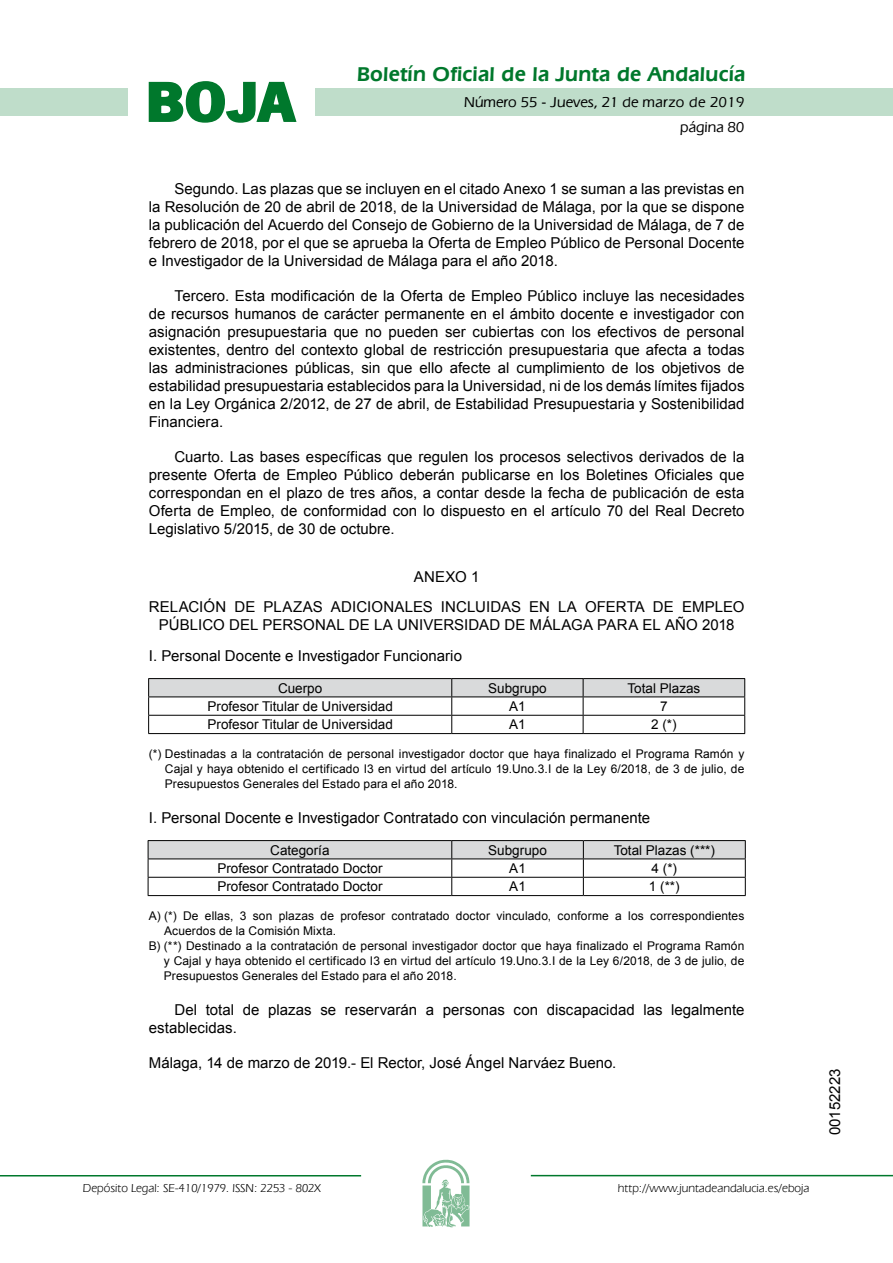
<style>
.page{position:relative;width:893px;height:1263px;background:#fff}
.page>*{position:absolute;margin:0;border:0;box-sizing:border-box;transform-origin:0 0}
.t1{font:700 57.75px "News Got T";color:#00782c;scale:1.14 1}
.t2{font:600 21px "Eras IT Cby BT";letter-spacing:.01em;color:#00782c}
.t3{font:15px/18px "Arial";color:#000;text-align:justify}
.t4{font:500 15px/24.5px "Eras IT Cby BT";color:#000;text-align:right}
.t5{font:13.5px "Arial";color:#000}
.t6{font:12px/15px "Arial";letter-spacing:.01em;color:#000;text-align:justify}
.t7{font:12px "Eras IT Cby BT";color:#000}
</style>
<div class="page">
<div style="left:315px;top:88px;width:577px;height:28px;background:#bfddca"></div>
<div style="left:0;top:88px;width:128px;height:28px;background:#bfddca"></div>
<hr style="left:0;top:1175px;width:361px;height:2px;background:#00782c">
<svg style="left:422px;top:1159px;width:47px;height:68px"></svg>
<hr style="left:531px;top:1175px;width:361px;height:1px;background:#00782c">
<svg style="left:148px;top:81px;width:149px;height:42px"></svg>
<hr style="left:148px;top:678px;width:304px;height:1px;background:#000">
<hr style="left:452px;top:678px;width:131px;height:1px;background:#000">
<hr style="left:583px;top:678px;width:162px;height:1px;background:#000">
<svg style="left:148px;top:679px;width:597px;height:54px"></svg>
<hr style="left:148px;top:733px;width:304px;height:1px;background:#000">
<hr style="left:452px;top:733px;width:131px;height:1px;background:#000">
<hr style="left:583px;top:733px;width:162px;height:1px;background:#000">
<hr style="left:148px;top:840px;width:304px;height:1px;background:#000">
<hr style="left:452px;top:840px;width:131px;height:1px;background:#000">
<hr style="left:583px;top:840px;width:162px;height:1px;background:#000">
<svg style="left:148px;top:841px;width:598px;height:54px"></svg>
<hr style="left:148px;top:895px;width:304px;height:1px;background:#000">
<hr style="left:452px;top:895px;width:131px;height:1px;background:#000">
<hr style="left:583px;top:895px;width:162px;height:1px;background:#000">
<h1 class="t1" style="left:145px;top:68px;width:133px">BOJA</h1>
<h2 class="t2" style="left:357px;top:62px;width:390px">Boletín Oficial de la Junta de Andalucía</h2>
<p class="t4" style="left:464px;top:90px;width:282px">Número 55 - Jueves, 21 de marzo de 2019 página 80</p>
<p class="t3" style="left:149px;top:180px;width:597px;text-indent:26px">Segundo. Las plazas que se incluyen en el citado Anexo 1 se suman a las previstas en la Resolución de 20 de abril de 2018, de la Universidad de Málaga, por la que se dispone la publicación del Acuerdo del Consejo de Gobierno de la Universidad de Málaga, de 7 de febrero de 2018, por el que se aprueba la Oferta de Empleo Público de Personal Docente e Investigador de la Universidad de Málaga para el año 2018.</p>
<p class="t3" style="left:149px;top:287px;width:597px;text-indent:26px">Tercero. Esta modificación de la Oferta de Empleo Público incluye las necesidades de recursos humanos de carácter permanente en el ámbito docente e investigador con asignación presupuestaria que no pueden ser cubiertas con los efectivos de personal existentes, dentro del contexto global de restricción presupuestaria que afecta a todas las administraciones públicas, sin que ello afecte al cumplimiento de los objetivos de estabilidad presupuestaria establecidos para la Universidad, ni de los demás límites fijados en la Ley Orgánica 2/2012, de 27 de abril, de Estabilidad Presupuestaria y Sostenibilidad Financiera.</p>
<p class="t3" style="left:149px;top:448px;width:597px;text-indent:26px">Cuarto. Las bases específicas que regulen los procesos selectivos derivados de la presente Oferta de Empleo Público deberán publicarse en los Boletines Oficiales que correspondan en el plazo de tres años, a contar desde la fecha de publicación de esta Oferta de Empleo, de conformidad con lo dispuesto en el artículo 70 del Real Decreto Legislativo 5/2015, de 30 de octubre.</p>
<p class="t3" style="left:149px;top:561px;width:597px;line-height:30.8px;text-align:center">ANEXO 1<br>RELACIÓN DE PLAZAS ADICIONALES INCLUIDAS EN LA OFERTA DE EMPLEO</p>
<p class="t3" style="left:149px;top:610px;width:587px;line-height:30.8px;text-indent:10px">PÚBLICO DEL PERSONAL DE LA UNIVERSIDAD DE MÁLAGA PARA EL AÑO 2018<br>I. Personal Docente e Investigador Funcionario</p>
<p class="t5" style="left:278px;top:679px;width:46px">Cuerpo</p>
<p class="t5" style="left:488px;top:679px;width:60px">Subgrupo</p>
<p class="t5" style="left:627px;top:679px;width:74px">Total Plazas</p>
<p class="t5" style="left:207px;top:697px;width:187px">Profesor Titular de Universidad</p>
<p class="t5" style="left:509px;top:697px;width:18px">A1</p>
<p class="t5" style="left:660px;top:697px;width:9px">7</p>
<p class="t5" style="left:207px;top:716px;width:187px">Profesor Titular de Universidad</p>
<p class="t5" style="left:509px;top:716px;width:18px">A1</p>
<p class="t5" style="left:651px;top:716px;width:27px">2 (*)</p>
<p class="t6" style="left:165px;top:747px;width:581px;text-indent:-16px">(*) Destinadas a la contratación de personal investigador doctor que haya finalizado el Programa Ramón y Cajal y haya obtenido el certificado I3 en virtud del artículo 19.Uno.3.I de la Ley 6/2018, de 3 de julio, de Presupuestos Generales del Estado para el año 2018.</p>
<p class="t3" style="left:149px;top:809px;width:503px">I. Personal Docente e Investigador Contratado con vinculación permanente</p>
<p class="t5" style="left:270px;top:841px;width:61px">Categoría</p>
<p class="t5" style="left:488px;top:841px;width:60px">Subgrupo</p>
<p class="t5" style="left:613px;top:841px;width:103px">Total Plazas (***)</p>
<p class="t5" style="left:217px;top:859px;width:167px">Profesor Contratado Doctor</p>
<p class="t5" style="left:509px;top:859px;width:18px">A1</p>
<p class="t5" style="left:651px;top:859px;width:27px">4 (*)</p>
<p class="t5" style="left:217px;top:878px;width:167px">Profesor Contratado Doctor</p>
<p class="t5" style="left:509px;top:878px;width:18px">A1</p>
<p class="t5" style="left:649px;top:878px;width:32px">1 (**)</p>
<p class="t6" style="left:149px;top:909px;width:597px">A) (*) De ellas, 3 son plazas de profesor contratado doctor vinculado, conforme a los correspondientes</p>
<p class="t6" style="left:164px;top:924px;width:173px">Acuerdos de la Comisión Mixta.</p>
<p class="t6" style="left:149px;top:939px;width:597px">B) (**) Destinado a la contratación de personal investigador doctor que haya finalizado el Programa Ramón</p>
<p class="t6" style="left:164px;top:954px;width:582px">y Cajal y haya obtenido el certificado I3 en virtud del artículo 19.Uno.3.I de la Ley 6/2018, de 3 de julio, de</p>
<p class="t6" style="left:164px;top:969px;width:294px">Presupuestos Generales del Estado para el año 2018.</p>
<p class="t3" style="left:149px;top:1001px;width:597px;text-indent:26px">Del total de plazas se reservarán a personas con discapacidad las legalmente establecidas.</p>
<p class="t3" style="left:149px;top:1054px;width:469px">Málaga, 14 de marzo de 2019.- El Rector, José Ángel Narváez Bueno.</p>
<p class="t7" style="left:83px;top:1181px;width:239px">Depósito Legal: SE-410/1979. ISSN: 2253 - 802X</p>
<p class="t7" style="left:618px;top:1181px;width:193px">http://www.juntadeandalucia.es/eboja</p>
<p class="t3" style="left:826px;top:1135px;width:68px;rotate:-90deg">00152223</p>
</div>
